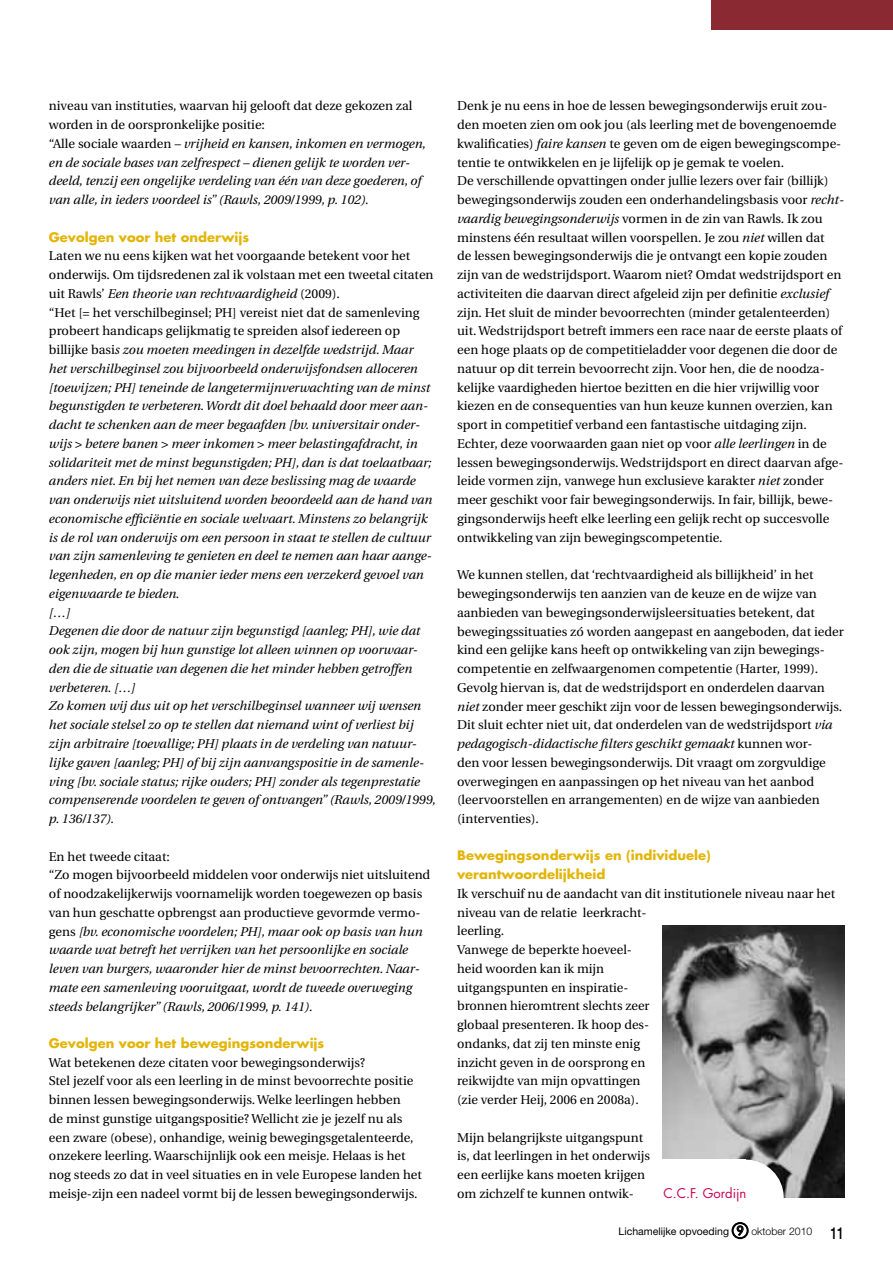
<style>
.page{position:relative;width:893px;height:1263px;background:#fff}
.page>*{position:absolute;margin:0;border:0;box-sizing:border-box;transform-origin:0 0}
.t1{font:500 16.5px "Helvetica Neue";color:#000;scale:.75 1}
.t2{font:13.05px "Futura";color:#cb004f}
.t3{font:12.75px/18.8px "Utopia";color:#000}
.t4{font:italic 12.75px/18.8px "Utopia";color:#000}
.t5{font:700 12.75px/18.8px "Futura";color:#e3b507}
.t6{font:10.5px "Helvetica Neue";color:#000}
.s1{font-style:normal}
.s2{font-style:italic}
.s3{font-family:"European Pi One";font-size:16.5px}
.s4{font-weight:300}
</style>
<div class="page">
<div style="left:711px;top:0;width:182px;height:30px;background:#8a2932"></div>
<img style="left:663px;top:926px;width:181px;height:272px">
<div style="left:660px;top:1159px;width:86px;height:56px;background:#fff"></div>
<div style="left:707px;top:1159px;width:77px;height:77px;background:#fff;border-radius:50%"></div>
<svg style="left:731px;top:1222px;width:18px;height:17px"></svg>
<p class="t4" style="left:49px;top:97px;width:379px"><span class="s1">niveau van instituties, waarvan hij gelooft dat deze gekozen zal worden in de oorspronkelijke positie:<br>“Alle sociale waarden</span> – vrijheid en kansen, inkomen en vermogen, en de sociale bases van zelfrespect – dienen gelijk te worden ver&shy;deeld, tenzij een ongelijke verdeling van één van deze goederen, of van alle, in ieders voordeel is” (Rawls, 2009/1999, p. 102).</p>
<p class="t5" style="left:49px;top:227px;width:202px">Gevolgen voor het onderwijs</p>
<p class="t4" style="left:49px;top:247px;width:389px"><span class="s1">Laten we nu eens kijken wat het voorgaande betekent voor het onderwijs. Om tijdsredenen zal ik volstaan met een tweetal citaten uit Rawls’</span> Een theorie van rechtvaardigheid <span class="s1">(2009).<br>“Het [= het verschilbeginsel; PH] vereist niet dat de samenleving probeert handicaps gelijkmatig te spreiden alsof iedereen op billijke basi</span>s zou moeten meedingen in dezelfde wedstrijd. Maar<br>het verschilbeginsel zou bijvoorbeeld onderwijsfondsen alloceren [toewijzen; PH] teneinde de langetermijnverwachting van de minst begunstigden te verbeteren. Wordt dit doel behaald door meer aan&shy;dacht te schenken aan de meer begaafden [bv. universitair onder&shy;wijs &gt; betere banen &gt; meer inkomen &gt; meer belastingafdracht, in solidariteit met de minst begunstigden; PH], dan is dat toelaatbaar; anders niet. En bij het nemen van deze beslissing mag de waarde van onderwijs niet uitsluitend worden beoordeeld aan de hand van economische efficiëntie en sociale welvaart. Minstens zo belangrijk is de rol van onderwijs om een persoon in staat te stellen de cultuur van zijn samenleving te genieten en deel te nemen aan haar aange&shy;legenheden, en op die manier ieder mens een verzekerd gevoel van eigenwaarde te bieden.<br>[…]<br>Degenen die door de natuur zijn begunstigd [aanleg; PH], wie dat ook zijn, mogen bij hun gunstige lot alleen winnen op voorwaar&shy;den die de situatie van degenen die het minder hebben getroffen verbeteren. […]<br>Zo komen wij dus uit op het verschilbeginsel wanneer wij wensen het sociale stelsel zo op te stellen dat niemand wint of verliest bij zijn arbitraire [toevallige; PH] plaats in de verdeling van natuur&shy;lijke gaven [aanleg; PH] of bij zijn aanvangspositie in de samenle&shy;ving [bv. sociale status; rijke ouders; PH] zonder als tegenprestatie compenserende voordelen te geven of ontvangen” (Rawls, 2009/1999, p. 136/137).</p>
<p class="t4" style="left:49px;top:847px;width:383px"><span class="s1">En het tweede citaat:<br>“Zo mogen bijvoorbeeld middelen voor onderwijs niet uitsluitend of noodzakelijkerwijs voornamelijk worden toegewezen op basis van hun geschatte opbrengst aan productieve gevormde vermo&shy;gens</span> [bv. economische voordelen; PH], maar ook op basis van hun waarde wat betreft het verrijken van het persoonlijke en sociale leven van burgers, waaronder hier de minst bevoorrechten. Naar&shy;mate een samenleving vooruitgaat, wordt de tweede overweging steeds belangrijker” (Rawls, 2006/1999, p. 141).</p>
<p class="t5" style="left:49px;top:1033px;width:277px">Gevolgen voor het bewegingsonderwijs</p>
<p class="t3" style="left:49px;top:1053px;width:375px">Wat betekenen deze citaten voor bewegingsonderwijs?<br>Stel jezelf voor als een leerling in de minst bevoorrechte positie binnen lessen bewegingsonderwijs. Welke leerlingen hebben<br>de minst gunstige uitgangspositie? Wellicht zie je jezelf nu als een zware (obese), onhandige, weinig bewegingsgetalenteerde, onzekere leerling. Waarschijnlijk ook een meisje. Helaas is het nog steeds zo dat in veel situaties en in vele Europese landen het meisje-zijn een nadeel vormt bij de lessen bewegingsonderwijs.</p>
<p class="t3" style="left:457px;top:97px;width:388px">Denk je nu eens in hoe de lessen bewegingsonderwijs eruit zou&shy;den moeten zien om ook jou (als leerling met de bovengenoemde kwalificaties) <span class="s2">faire kansen</span> te geven om de eigen bewegingscompe&shy;tentie te ontwikkelen en je lijfelijk op je gemak te voelen.<br>De verschillende opvattingen onder jullie lezers over fair (billijk) bewegingsonderwijs zouden een onderhandelingsbasis voor <span class="s2">recht&shy;vaardig bewegingsonderwijs</span> vormen in de zin van Rawls. Ik zou minstens één resultaat willen voorspellen. Je zou <span class="s2">niet</span> willen dat<br>de lessen bewegingsonderwijs die je ontvangt een kopie zouden zijn van de wedstrijdsport. Waarom niet? Omdat wedstrijdsport en activiteiten die daarvan direct afgeleid zijn per definitie <span class="s2">exclusief </span>zijn. Het sluit de minder bevoorrechten (minder getalenteerden) uit. Wedstrijdsport betreft immers een race naar de eerste plaats of een hoge plaats op de competitieladder voor degenen die door de natuur op dit terrein bevoorrecht zijn. Voor hen, die de noodza&shy;kelijke vaardigheden hiertoe bezitten en die hier vrijwillig voor kiezen en de consequenties van hun keuze kunnen overzien, kan sport in competitief verband een fantastische uitdaging zijn.<br>Echter, deze voorwaarden gaan niet op voor <span class="s2">alle leerlingen</span> in de lessen bewegingsonderwijs. Wedstrijdsport en direct daarvan afge&shy;leide vormen zijn, vanwege hun exclusieve karakter <span class="s2">niet</span> zonder meer geschikt voor fair bewegingsonderwijs. In fair, billijk, bewe&shy;gingsonderwijs heeft elke leerling een gelijk recht op succesvolle ontwikkeling van zijn bewegingscompetentie.</p>
<p class="t3" style="left:457px;top:566px;width:388px">We kunnen stellen, dat ‘rechtvaardigheid als billijkheid’ in het bewegingsonderwijs ten aanzien van de keuze en de wijze van aanbieden van bewegingsonderwijsleersituaties betekent, dat bewegingssituaties zó worden aangepast en aangeboden, dat ieder kind een gelijke kans heeft op ontwikkeling van zijn bewegings&shy;competentie en zelfwaargenomen competentie (Harter, 1999).<br>Gevolg hiervan is, dat de wedstrijdsport en onderdelen daarvan <span class="s2">niet</span> zonder meer geschikt zijn voor de lessen bewegingsonderwijs.<br>Dit sluit echter niet uit, dat onderdelen van de wedstrijdsport <span class="s2">via pedagogisch-didactische filters geschikt gemaakt</span> kunnen wor-<br>den voor lessen bewegingsonderwijs. Dit vraagt om zorgvuldige overwegingen en aanpassingen op het niveau van het aanbod (leervoorstellen en arrangementen) en de wijze van aanbieden (interventies).</p>
<p class="t5" style="left:457px;top:846px;width:255px">Bewegingsonderwijs en (individuele) verantwoordelijkheid</p>
<p class="t3" style="left:457px;top:884px;width:380px">Ik verschuif nu de aandacht van dit institutionele niveau naar het niveau van de relatie leerkracht-<br>leerling.<br>Vanwege de beperkte hoeveel-<br>heid woorden kan ik mijn<br>uitgangspunten en inspiratie-<br>bronnen hieromtrent slechts zeer<br>globaal presenteren. Ik hoop des-<br>ondanks, dat zij ten minste enig<br>inzicht geven in de oorsprong en<br>reikwijdte van mijn opvattingen<br>(zie verder Heij, 2006 en 2008a).</p>
<p class="t3" style="left:457px;top:1128px;width:194px">Mijn belangrijkste uitgangspunt is, dat leerlingen in het onderwijs een eerlijke kans moeten krijgen om zichzelf te kunnen ontwik-</p>
<p class="t1" style="left:830px;top:1223px;width:20px">11</p>
<p class="t2" style="left:663px;top:1185px;width:84px">C.C.F. Gordijn</p>
<p class="t6" style="left:618px;top:1225px;width:195px">Lichamelijke opvoeding <span class="s3">i</span> <span class="s4">oktober 2010</span></p>
</div>
